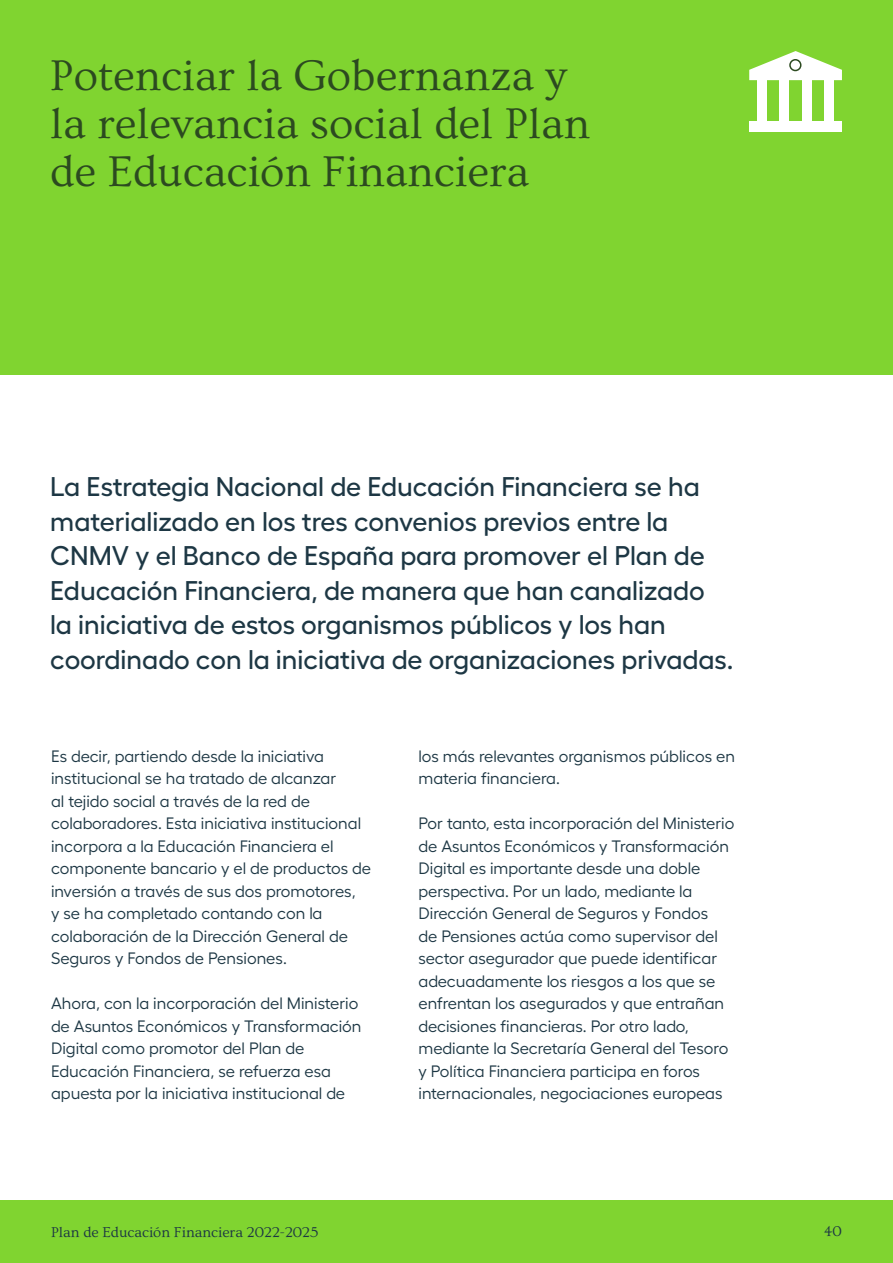
<style>
.page{position:relative;width:893px;height:1263px;background:#fff}
.page>*{position:absolute;margin:0;border:0;box-sizing:border-box;transform-origin:0 0}
.t1{font:45px/48px "Ovo";color:#2c4a20}
.t2{font:500 27px/34.5px "Hellix";color:#1d3744}
.t3{font:16.5px/22.5px "Hellix";color:#1d3744}
.t4{font:15px "Ovo";color:#1d3744}
</style>
<div class="page">
<div style="left:0;top:1200px;width:893px;height:63px;background:#80d430"></div>
<div style="left:0;top:0;width:893px;height:374px;background:#80d430"></div>
<div style="left:749px;top:121px;width:93px;height:11px;background:#fff"></div>
<svg style="left:749px;top:51px;width:93px;height:29px"></svg>
<div style="left:757px;top:78px;width:10px;height:46px;background:#fff"></div>
<div style="left:779px;top:78px;width:10px;height:46px;background:#fff"></div>
<div style="left:802px;top:78px;width:10px;height:46px;background:#fff"></div>
<div style="left:824px;top:78px;width:10px;height:46px;background:#fff"></div>
<div style="left:789px;top:59px;width:12px;height:12px;border:2px solid #2c4a20;border-radius:50%"></div>
<h1 class="t1" style="left:50px;top:52px;width:541px">Potenciar la Gobernanza y la relevancia social del Plan de Educación Financiera</h1>
<p class="t2" style="left:50px;top:467px;width:685px">La Estrategia Nacional de Educación Financiera se ha materializado en los tres convenios previos entre la CNMV y el Banco de España para promover el Plan de Educación Financiera, de manera que han canalizado<br>la iniciativa de estos organismos públicos y los han coordinado con la iniciativa de organizaciones privadas.</p>
<p class="t3" style="left:51px;top:743px;width:322px">Es decir, partiendo desde la iniciativa institucional se ha tratado de alcanzar<br>al tejido social a través de la red de colaboradores. Esta iniciativa institucional incorpora a la Educación Financiera el componente bancario y el de productos de inversión a través de sus dos promotores,<br>y se ha completado contando con la colaboración de la Dirección General de Seguros y Fondos de Pensiones.</p>
<p class="t3" style="left:51px;top:990px;width:312px">Ahora, con la incorporación del Ministerio de Asuntos Económicos y Transformación Digital como promotor del Plan de Educación Financiera, se refuerza esa apuesta por la iniciativa institucional de</p>
<p class="t3" style="left:418px;top:743px;width:318px">los más relevantes organismos públicos en materia financiera.</p>
<p class="t3" style="left:418px;top:810px;width:317px">Por tanto, esta incorporación del Ministerio de Asuntos Económicos y Transformación Digital es importante desde una doble perspectiva. Por un lado, mediante la Dirección General de Seguros y Fondos<br>de Pensiones actúa como supervisor del sector asegurador que puede identificar adecuadamente los riesgos a los que se enfrentan los asegurados y que entrañan decisiones financieras. Por otro lado, mediante la Secretaría General del Tesoro y Política Financiera participa en foros internacionales, negociaciones europeas</p>
<p class="t4" style="left:51px;top:1223px;width:269px">Plan de Educación Financiera 2022-2025</p>
<p class="t4" style="left:824px;top:1223px;width:19px">40</p>
</div>
